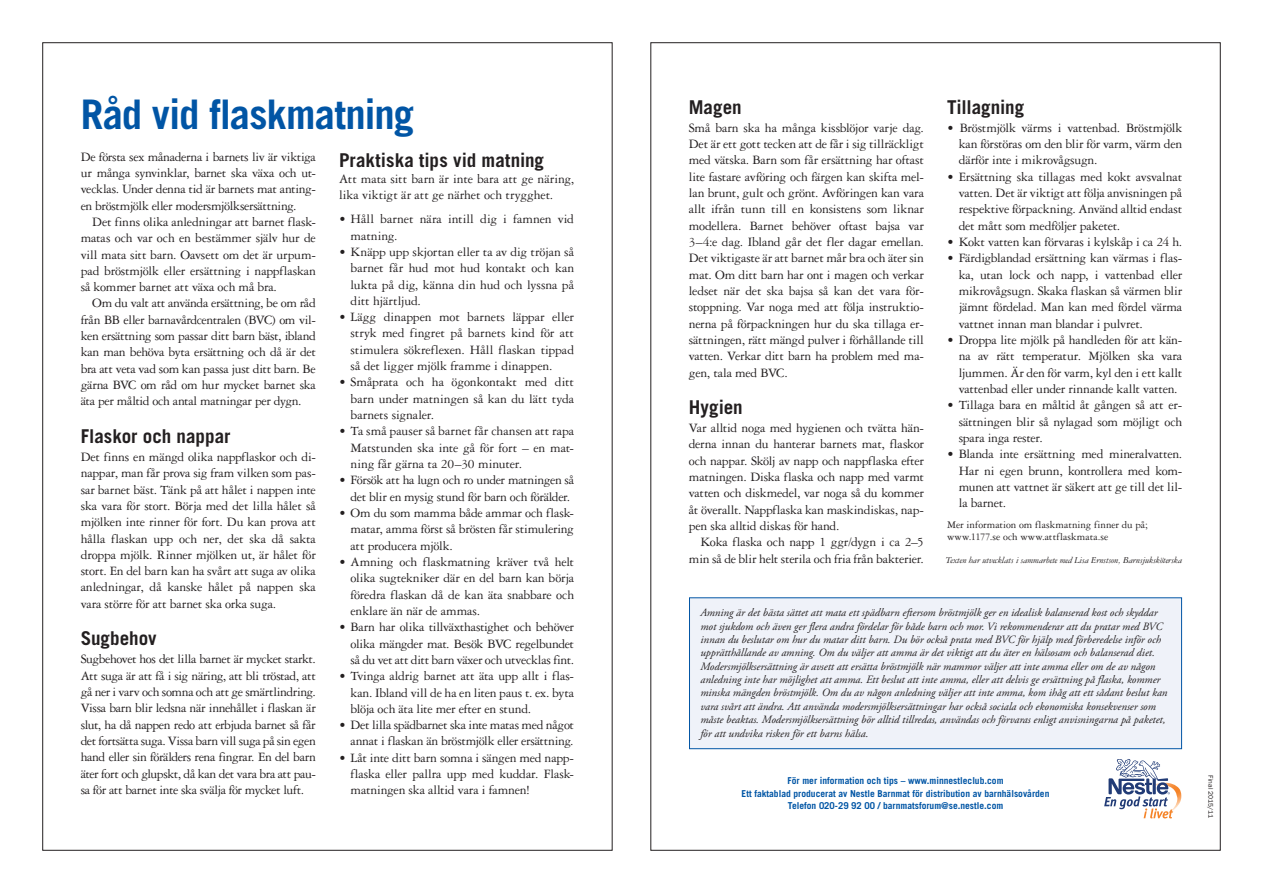
<style>
.page{position:relative;width:1263px;height:893px;background:#fff}
.page>*{position:absolute;margin:0;border:0;box-sizing:border-box;transform-origin:0 0}
.t1{font:700 40.8px "Trade Gothic LT Std";letter-spacing:-.02em;color:#0155a5}
.t2{font:700 19.05px "Trade Gothic LT Std";color:#231f20}
.t3{font:13.65px/16.4px "Garamond 3 LT Std";letter-spacing:-.015em;color:#231f20;text-align:justify}
.t4{font:italic 11.1px/13.4px "Adobe Garamond Pro";color:#231f20}
.t5{font:10.95px/12.3px "Garamond 3 LT Std";letter-spacing:.005em;color:#231f20}
.t6{font:700 9.45px/12.3px "Trade Gothic LT Std";color:#0155a5;text-align:center}
.t7{font:italic 9.45px "Garamond 3 LT Std";letter-spacing:-.01em;color:#231f20}
.t8{font:6.75px "Franklin Gothic";color:#231f20}
</style>
<div class="page">
<div style="left:689px;top:598px;width:492px;height:151px;background:#eff2f9"></div>
<div style="left:689px;top:598px;width:493px;height:151px;border:1px solid #0155a5"></div>
<svg style="left:1104px;top:759px;width:77px;height:59px"></svg>
<p class="t1" style="left:81px;top:90px;width:335px">Råd vid flaskmatning</p>
<p class="t2" style="left:689px;top:95px;width:54px">Magen</p>
<p class="t2" style="left:947px;top:95px;width:79px">Tillagning</p>
<p class="t3" style="left:959px;top:120px;width:225px;text-indent:-12px">• Bröstmjölk värms i vattenbad. Bröstmjölk kan förstöras om den blir för varm, värm den därför inte i mikrovågsugn.</p>
<p class="t3" style="left:959px;top:169px;width:225px;text-indent:-12px">• Ersättning ska tillagas med kokt avsvalnat vatten. Det är viktigt att följa anvisningen på respektive förpackning. Använd alltid endast det mått som medföljer paketet.</p>
<p class="t3" style="left:947px;top:234px;width:237px">• Kokt vatten kan förvaras i kylskåp i ca 24 h.</p>
<p class="t3" style="left:959px;top:250px;width:225px;text-indent:-12px">• Färdigblandad ersättning kan värmas i flas&shy;ka, utan lock och napp, i vattenbad eller mikrovågsugn. Skaka flaskan så värmen blir jämnt fördelad. Man kan med fördel värma vattnet innan man blandar i pulvret.</p>
<p class="t3" style="left:959px;top:332px;width:225px;text-indent:-12px">• Droppa lite mjölk på handleden för att kän&shy;na av rätt temperatur. Mjölken ska vara ljummen. Är den för varm, kyl den i ett kallt vattenbad eller under rinnande kallt vatten.</p>
<p class="t3" style="left:959px;top:397px;width:225px;text-indent:-12px">• Tillaga bara en måltid åt gången så att er&shy;sättningen blir så nylagad som möjligt och spara inga rester.</p>
<p class="t3" style="left:959px;top:446px;width:225px;text-indent:-12px">• Blanda inte ersättning med mineralvatten.<br>Har ni egen brunn, kontrollera med kom&shy;munen att vattnet är säkert att ge till det lil&shy;la barnet.</p>
<p class="t5" style="left:947px;top:518px;width:202px">Mer information om flaskmatning finner du på; www.1177.se och www.attflaskmata.se</p>
<p class="t7" style="left:946px;top:555px;width:238px">Texten har utvecklats i sammarbete med Lisa Ernstson, Barnsjuksköterska</p>
<p class="t3" style="left:689px;top:120px;width:237px">Små barn ska ha många kissblöjor varje dag.<br>Det är ett gott tecken att de får i sig tillräckligt med vätska. Barn som får ersättning har oftast lite fastare avföring och färgen kan skifta mel&shy;lan brunt, gult och grönt. Avföringen kan vara allt ifrån tunn till en konsistens som liknar modellera. Barnet behöver oftast bajsa var 3–4:e dag. Ibland går det fler dagar emellan.<br>Det viktigaste är att barnet mår bra och äter sin mat. Om ditt barn har ont i magen och verkar ledset när det ska bajsa så kan det vara för&shy;stoppning. Var noga med att följa instruktio&shy;nerna på förpackningen hur du ska tillaga er&shy;sättningen, rätt mängd pulver i förhållande till vatten. Verkar ditt barn ha problem med ma&shy;gen, tala med BVC.</p>
<p class="t2" style="left:689px;top:395px;width:55px">Hygien</p>
<p class="t3" style="left:689px;top:420px;width:237px">Var alltid noga med hygienen och tvätta hän-</p>
<p class="t3" style="left:689px;top:436px;width:237px">derna innan du hanterar barnets mat, flaskor</p>
<p class="t3" style="left:689px;top:453px;width:237px">och nappar. Skölj av napp och nappflaska efter</p>
<p class="t3" style="left:689px;top:469px;width:237px">matningen. Diska flaska och napp med varmt</p>
<p class="t3" style="left:689px;top:485px;width:237px">vatten och diskmedel, var noga så du kommer</p>
<p class="t3" style="left:689px;top:501px;width:237px">åt överallt. Nappflaska kan maskindiskas, nap-</p>
<p class="t3" style="left:689px;top:518px;width:152px">pen ska alltid diskas för hand.</p>
<p class="t3" style="left:700px;top:534px;width:225px">Koka flaska och napp 1 ggr/dygn i ca 2–5</p>
<p class="t3" style="left:689px;top:550px;width:237px">min så de blir helt sterila och fria från bakterier.</p>
<p class="t3" style="left:81px;top:148px;width:237px">De första sex månaderna i barnets liv är viktiga</p>
<p class="t3" style="left:81px;top:165px;width:237px">ur många synvinklar, barnet ska växa och ut-</p>
<p class="t3" style="left:81px;top:181px;width:237px">vecklas. Under denna tid är barnets mat anting-</p>
<p class="t3" style="left:81px;top:197px;width:217px">en bröstmjölk eller modersmjölksersättning.</p>
<p class="t3" style="left:92px;top:214px;width:225px">Det finns olika anledningar att barnet flask-</p>
<p class="t3" style="left:81px;top:230px;width:237px">matas och var och en bestämmer själv hur de</p>
<p class="t3" style="left:81px;top:246px;width:237px">vill mata sitt barn. Oavsett om det är urpum-</p>
<p class="t3" style="left:81px;top:263px;width:237px">pad bröstmjölk eller ersättning i nappflaskan</p>
<p class="t3" style="left:81px;top:279px;width:198px">så kommer barnet att växa och må bra.</p>
<p class="t3" style="left:92px;top:295px;width:225px">Om du valt att använda ersättning, be om råd</p>
<p class="t3" style="left:81px;top:312px;width:237px">från BB eller barnavårdcentralen (BVC) om vil-</p>
<p class="t3" style="left:81px;top:328px;width:237px">ken ersättning som passar ditt barn bäst, ibland</p>
<p class="t3" style="left:81px;top:344px;width:237px">kan man behöva byta ersättning och då är det</p>
<p class="t3" style="left:81px;top:361px;width:237px">bra att veta vad som kan passa just ditt barn. Be</p>
<p class="t3" style="left:81px;top:377px;width:237px">gärna BVC om råd om hur mycket barnet ska</p>
<p class="t3" style="left:81px;top:393px;width:222px">äta per måltid och antal matningar per dygn.</p>
<p class="t2" style="left:81px;top:424px;width:151px">Flaskor och nappar</p>
<p class="t3" style="left:81px;top:449px;width:237px">Det finns en mängd olika nappflaskor och di&shy;nappar, man får prova sig fram vilken som pas&shy;sar barnet bäst. Tänk på att hålet i nappen inte ska vara för stort. Börja med det lilla hålet så mjölken inte rinner för fort. Du kan prova att hålla flaskan upp och ner, det ska då sakta droppa mjölk. Rinner mjölken ut, är hålet för stort. En del barn kan ha svårt att suga av olika anledningar, då kanske hålet på nappen ska vara större för att barnet ska orka suga.</p>
<p class="t2" style="left:81px;top:627px;width:77px">Sugbehov</p>
<p class="t3" style="left:81px;top:651px;width:237px">Sugbehovet hos det lilla barnet är mycket starkt.<br>Att suga är att få i sig näring, att bli tröstad, att gå ner i varv och somna och att ge smärtlindring.<br>Vissa barn blir ledsna när innehållet i flaskan är slut, ha då nappen redo att erbjuda barnet så får det fortsätta suga. Vissa barn vill suga på sin egen hand eller sin förälders rena fingrar. En del barn äter fort och glupskt, då kan det vara bra att pau&shy;sa för att barnet inte ska svälja för mycket luft.</p>
<p class="t2" style="left:339px;top:148px;width:207px">Praktiska tips vid matning</p>
<p class="t3" style="left:339px;top:171px;width:237px">Att mata sitt barn är inte bara att ge näring, lika viktigt är att ge närhet och trygghet.</p>
<p class="t3" style="left:351px;top:211px;width:225px;text-indent:-12px">• Håll barnet nära intill dig i famnen vid matning.</p>
<p class="t3" style="left:351px;top:244px;width:225px;text-indent:-12px">• Knäpp upp skjortan eller ta av dig tröjan så barnet får hud mot hud kontakt och kan lukta på dig, känna din hud och lyssna på ditt hjärtljud.</p>
<p class="t3" style="left:351px;top:309px;width:225px;text-indent:-12px">• Lägg dinappen mot barnets läppar eller stryk med fingret på barnets kind för att stimulera sökreflexen. Håll flaskan tippad så det ligger mjölk framme i dinappen.</p>
<p class="t3" style="left:351px;top:374px;width:225px;text-indent:-12px">• Småprata och ha ögonkontakt med ditt barn under matningen så kan du lätt tyda barnets signaler.</p>
<p class="t3" style="left:351px;top:423px;width:225px;text-indent:-12px">• Ta små pauser så barnet får chansen att rapa Matstunden ska inte gå för fort – en mat&shy;ning får gärna ta 20–30 minuter.</p>
<p class="t3" style="left:339px;top:472px;width:237px;text-align:center">• Försök att ha lugn och ro under matningen så det blir en mysig stund för barn och förälder.</p>
<p class="t3" style="left:351px;top:505px;width:225px;text-indent:-12px">• Om du som mamma både ammar och flask&shy;matar, amma först så brösten får stimulering att producera mjölk.</p>
<p class="t3" style="left:351px;top:554px;width:225px;text-indent:-12px">• Amning och flaskmatning kräver två helt olika sugtekniker där en del barn kan börja föredra flaskan då de kan äta snabbare och enklare än när de ammas.</p>
<p class="t3" style="left:351px;top:619px;width:225px;text-indent:-12px">• Barn har olika tillväxthastighet och behöver olika mängder mat. Besök BVC regelbundet så du vet att ditt barn växer och utvecklas fint.</p>
<p class="t3" style="left:351px;top:668px;width:225px;text-indent:-12px">• Tvinga aldrig barnet att äta upp allt i flas&shy;kan. Ibland vill de ha en liten paus t. ex. byta blöja och äta lite mer efter en stund.</p>
<p class="t3" style="left:339px;top:717px;width:237px;text-align:right">• Det lilla spädbarnet ska inte matas med något annat i flaskan än bröstmjölk eller ersättning.</p>
<p class="t3" style="left:351px;top:749px;width:225px;text-indent:-12px">• Låt inte ditt barn somna i sängen med napp&shy;flaska eller pallra upp med kuddar. Flask&shy;matningen ska alltid vara i famnen!</p>
<p class="t4" style="left:700px;top:606px;width:469px">Amning är det bästa sättet att mata ett spädbarn eftersom bröstmjölk ger en idealisk balanserad kost och skyddar mot sjukdom och även ger flera andra fördelar för både barn och mor. Vi rekommenderar att du pratar med BVC innan du beslutar om hur du matar ditt barn. Du bör också prata med BVC för hjälp med förberedelse inför och upprätthållande av amning. Om du väljer att amma är det viktigt att du äter en hälsosam och balanserad diet.<br>Modersmjölksersättning är avsett att ersätta bröstmjölk när mammor väljer att inte amma eller om de av någon anledning inte har möjlighet att amma. Ett beslut att inte amma, eller att delvis ge ersättning på flaska, kommer minska mängden bröstmjölk. Om du av någon anledning väljer att inte amma, kom ihåg att ett sådant beslut kan vara svårt att ändra. Att använda modersmjölksersättningar har också sociala och ekonomiska konsekvenser som måste beaktas. Modersmjölksersättning bör alltid tillredas, användas och förvaras enligt anvisningarna på paketet, för att undvika risken för ett barns hälsa.</p>
<p class="t6" style="left:742px;top:775px;width:309px">För mer information och tips – www.minnestleclub.com<br>Ett faktablad producerat av Nestle Barnmat för distribution av barnhälsovården<br>Telefon 020-29 92 00 / barnmatsforum@se.nestle.com</p>
<p class="t8" style="left:1215px;top:775px;width:44px;rotate:90deg">Final 2015/11</p>
</div>
